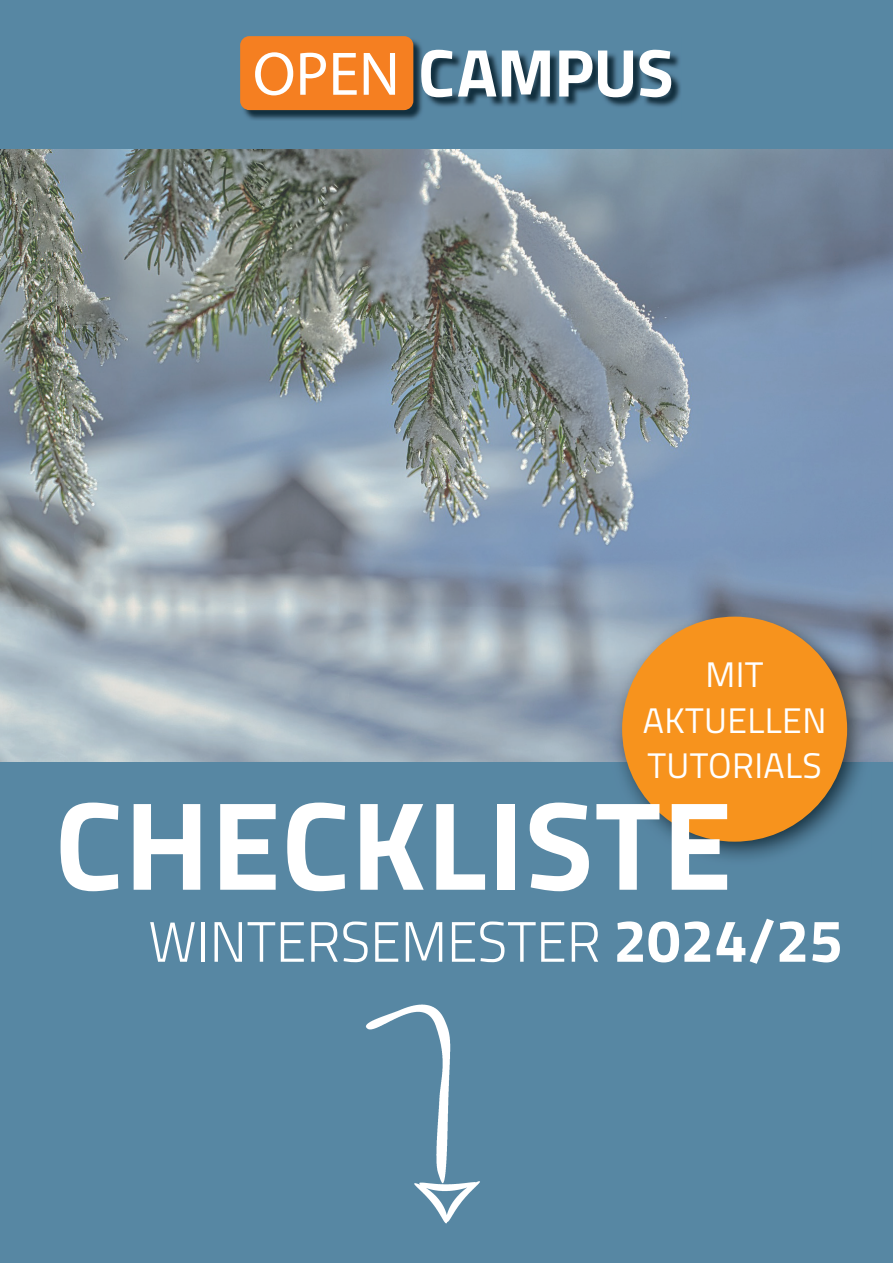
<style>
.page{position:relative;width:893px;height:1263px;background:#fff}
.page>*{position:absolute;margin:0;border:0;box-sizing:border-box;transform-origin:0 0}
.t1{font:700 126px "Titillium";letter-spacing:.01em;color:#fff}
.t2{font:700 67.65px "Titillium";letter-spacing:-.01em;color:#fff}
.t3{font:300 57px "Titillium Web";color:#fff}
.t4{font:35.55px/45.5px "Titillium";letter-spacing:.01em;color:#fff;text-align:center}
.s1{font-family:"Myriad Pro";font-weight:400;font-size:61.95px}
.s2{font-family:"Titillium";font-weight:700;font-size:60px}
</style>
<div class="page">
<div style="left:0;top:761px;width:893px;height:502px;background:#5787a3"></div>
<img style="left:0;top:148px;width:893px;height:460px">
<img style="left:0;top:608px;width:609px;height:153px">
<img style="left:872px;top:608px;width:21px;height:153px">
<img style="left:609px;top:604px;width:263px;height:255px">
<div style="left:622px;top:617px;width:225px;height:225px;background:#f7931d;border-radius:50%"></div>
<img style="left:365px;top:1004px;width:115px;height:220px">
<div style="left:0;top:0;width:893px;height:148px;background:#5787a3"></div>
<img style="left:244px;top:40px;width:437px;height:80px">
<div style="left:242px;top:38px;width:169px;height:70px;background:#f57f21;border-radius:7px"></div>
<div style="left:240px;top:36px;width:173px;height:74px;border:4px solid #f57f21;border-radius:7px"></div>
<h2 class="t2" style="left:253px;top:21px;width:422px"><span class="s1">OPEN</span> CAMPUS</h2>
<p class="t4" style="left:643px;top:650px;width:185px">MIT<br>AKTUELLEN<br>TUTORIALS</p>
<h1 class="t1" style="left:55px;top:749px;width:679px">CHECKLISTE</h1>
<h3 class="t3" style="left:148px;top:900px;width:696px">WINTERSEMESTER <span class="s2">2024/25</span></h3>
</div>
